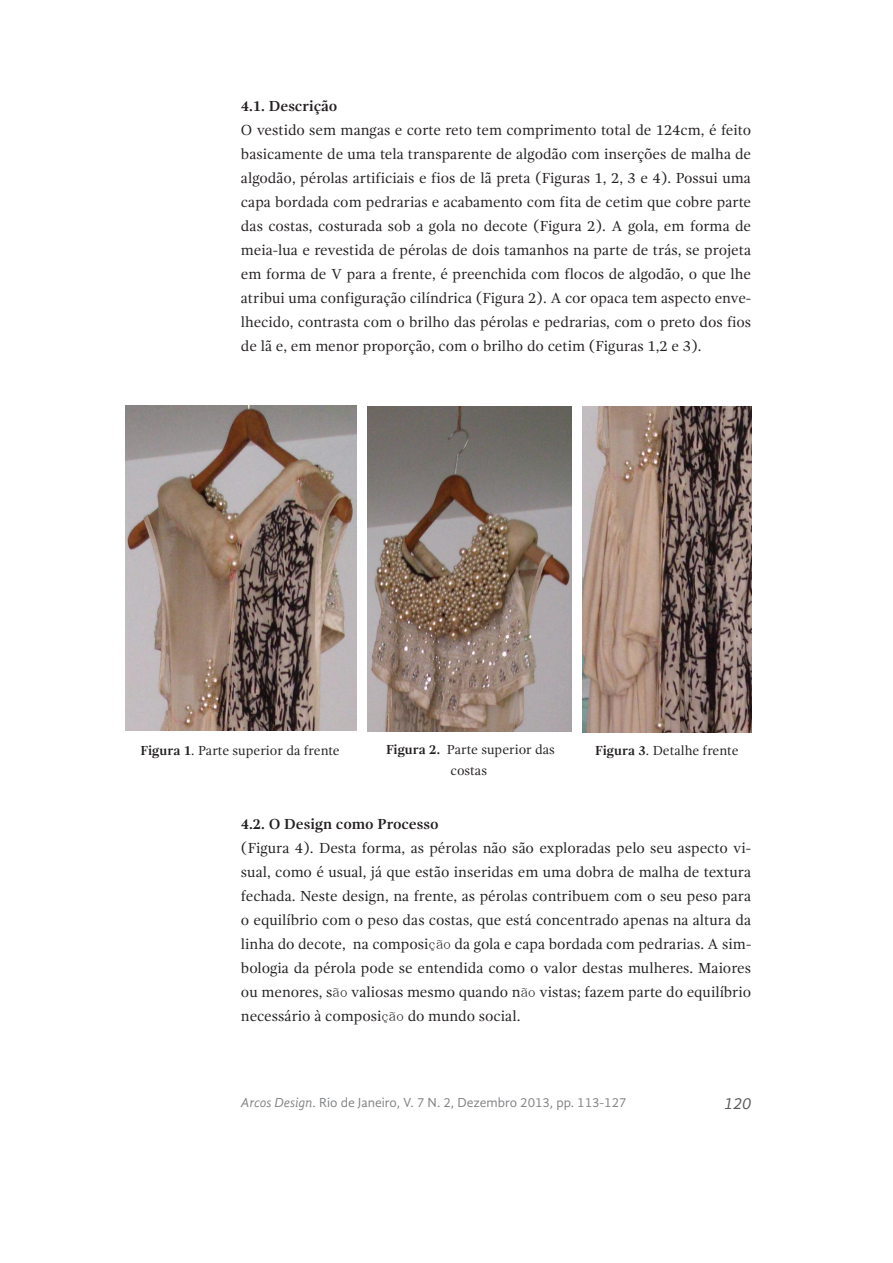
<style>
.page{position:relative;width:893px;height:1263px;background:#fff}
.page>*{position:absolute;margin:0;border:0;box-sizing:border-box;transform-origin:0 0}
.t1{font:italic 16.5px "Gandhi Sans";color:#57585a}
.t2{font:15px/24px "Gandhi Serif";color:#231f20;text-align:justify}
.t3{font:700 15px "Gandhi Serif";color:#231f20}
.t4{font:13.5px/21px "Gandhi Serif";color:#231f20;text-align:center}
.t5{font:13.5px "Gandhi Sans";color:#808285}
.s1{font-weight:700}
.s2{font-family:"MS Mincho"}
.s3{font-style:italic}
</style>
<div class="page">
<img style="left:126px;top:406px;width:230px;height:325px">
<img style="left:367px;top:406px;width:205px;height:326px">
<img style="left:583px;top:406px;width:168px;height:327px">
<p class="t3" style="left:241px;top:97px;width:98px">4.1. Descrição</p>
<p class="t2" style="left:241px;top:118px;width:512px">O vestido sem mangas e corte reto tem comprimento total de 124cm, é feito basicamente de uma tela transparente de algodão com inserções de malha de algodão, pérolas artificiais e fios de lã preta (Figuras 1, 2, 3 e 4). Possui uma capa bordada com pedrarias e acabamento com fita de cetim que cobre parte das costas, costurada sob a gola no decote (Figura 2). A gola, em forma de meia-lua e revestida de pérolas de dois tamanhos na parte de trás, se projeta em forma de V para a frente, é preenchida com flocos de algodão, o que lhe atribui uma configuração cilíndrica (Figura 2). A cor opaca tem aspecto enve&shy;lhecido, contrasta com o brilho das pérolas e pedrarias, com o preto dos fios de lã e, em menor proporção, com o brilho do cetim (Figuras 1,2 e 3).</p>
<p class="t4" style="left:141px;top:739px;width:201px"><span class="s1">Figura 1</span>. Parte superior da frente</p>
<p class="t4" style="left:386px;top:739px;width:170px"><span class="s1">Figura 2.</span> Parte superior das costas</p>
<p class="t4" style="left:595px;top:739px;width:145px"><span class="s1">Figura 3</span>. Detalhe frente</p>
<p class="t3" style="left:241px;top:816px;width:199px">4.2. O Design como Processo</p>
<p class="t2" style="left:241px;top:836px;width:512px">(Figura 4). Desta forma, as pérolas não são exploradas pelo seu aspecto vi&shy;sual, como é usual, já que estão inseridas em uma dobra de malha de textura fechada. Neste design, na frente, as pérolas contribuem com o seu peso para o equilíbrio com o peso das costas, que está concentrado apenas na altura da linha do decote, na composi<span class="s2">ção</span> da gola e capa bordada com pedrarias. A sim&shy;bologia da pérola pode se entendida como o valor destas mulheres. Maiores ou menores, s<span class="s2">ão</span> valiosas mesmo quando n<span class="s2">ão</span> vistas; fazem parte do equilíbrio necessário à composi<span class="s2">ção</span> do mundo social.</p>
<p class="t5" style="left:241px;top:1095px;width:387px"><span class="s3">Arcos Design</span>. Rio de Janeiro, V. 7 N. 2, Dezembro 2013, pp. 113-127</p>
<p class="t1" style="left:724px;top:1094px;width:29px">120</p>
</div>
